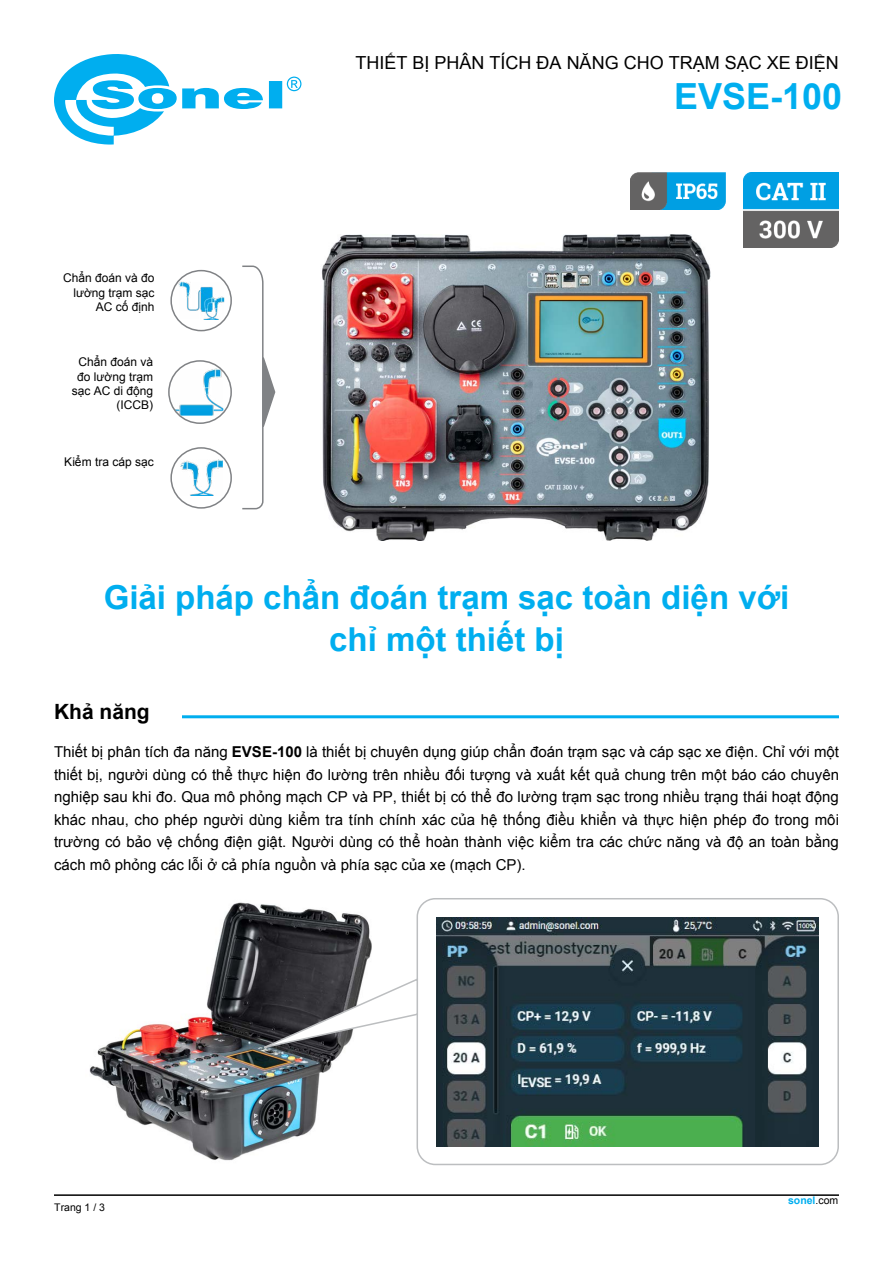
<style>
.page{position:relative;width:893px;height:1263px;background:#fff}
.page>*{position:absolute;margin:0;border:0;box-sizing:border-box;transform-origin:0 0}
.t1{font:700 36px "Arial";color:#00aeef}
.t2{font:700 33px/42px "Arial";color:#00aeef;text-align:center}
.t3{font:700 21px "Arial";color:#000}
.t4{font:18px "Arial";color:#000}
.t5{font:15px/22.5px "Arial";color:#000;text-align:justify}
.t6{font:12px/14.4px "Arial";color:#000;text-align:right}
.t7{font:700 10.5px "Arial";color:#00aeef}
.t8{font:10.5px "Arial";color:#000}
.s1{font-weight:700}
.s2{font-weight:400;color:#000}
</style>
<div class="page">
<hr style="left:54px;top:1194px;width:785px;height:2px;background:#000">
<svg style="left:54px;top:54px;width:247px;height:91px"></svg>
<img style="left:743px;top:172px;width:96px;height:76px">
<img style="left:321px;top:234px;width:390px;height:307px">
<img style="left:630px;top:172px;width:96px;height:37px">
<hr style="left:182px;top:715px;width:657px;height:3px;background:#00aeef">
<img style="left:180px;top:460px;width:42px;height:36px">
<div style="left:170px;top:447px;width:62px;height:62px;border:2px solid #808285;border-radius:50%"></div>
<img style="left:178px;top:281px;width:46px;height:39px">
<div style="left:170px;top:270px;width:62px;height:61px;border:2px solid #808285;border-radius:50%"></div>
<img style="left:169px;top:368px;width:54px;height:48px">
<div style="left:168px;top:360px;width:64px;height:64px;border:2px solid #808285;border-radius:50%"></div>
<svg style="left:242px;top:265px;width:34px;height:245px"></svg>
<img style="left:89px;top:902px;width:283px;height:259px">
<div style="left:417px;top:898px;width:422px;height:267px;border:2px solid #bcbec0;border-radius:18px"></div>
<svg style="left:262px;top:977px;width:157px;height:72px"></svg>
<img style="left:437px;top:917px;width:382px;height:229px">
<p class="t6" style="left:63px;top:271px;width:93px">Chẩn đoán và đo lường trạm sạc<br>AC cố định</p>
<p class="t6" style="left:72px;top:355px;width:83px">Chẩn đoán và đo lường trạm sạc AC di động (ICCB)</p>
<p class="t6" style="left:64px;top:455px;width:91px">Kiểm tra cáp sạc</p>
<p class="t4" style="left:356px;top:50px;width:485px">THIẾT BỊ PHÂN TÍCH ĐA NĂNG CHO TRẠM SẠC XE ĐIỆN</p>
<h1 class="t1" style="left:674px;top:72px;width:170px">EVSE-100</h1>
<h2 class="t2" style="left:104px;top:577px;width:687px">Giải pháp chẩn đoán trạm sạc toàn diện với chỉ một thiết bị</h2>
<h3 class="t3" style="left:54px;top:697px;width:97px">Khả năng</h3>
<p class="t5" style="left:54px;top:740px;width:786px">Thiết bị phân tích đa năng <span class="s1">EVSE-100</span> là thiết bị chuyên dụng giúp chẩn đoán trạm sạc và cáp sạc xe điện. Chỉ với một thiết bị, người dùng có thể thực hiện đo lường trên nhiều đối tượng và xuất kết quả chung trên một báo cáo chuyên nghiệp sau khi đo. Qua mô phỏng mạch CP và PP, thiết bị có thể đo lường trạm sạc trong nhiều trạng thái hoạt động khác nhau, cho phép người dùng kiểm tra tính chính xác của hệ thống điều khiển và thực hiện phép đo trong môi trường có bảo vệ chống điện giật. Người dùng có thể hoàn thành việc kiểm tra các chức năng và độ an toàn bằng cách mô phỏng các lỗi ở cả phía nguồn và phía sạc của xe (mạch CP).</p>
<p class="t8" style="left:54px;top:1200px;width:52px">Trang 1 / 3</p>
<p class="t7" style="left:788px;top:1193px;width:52px">sonel<span class="s2">.com</span></p>
</div>
